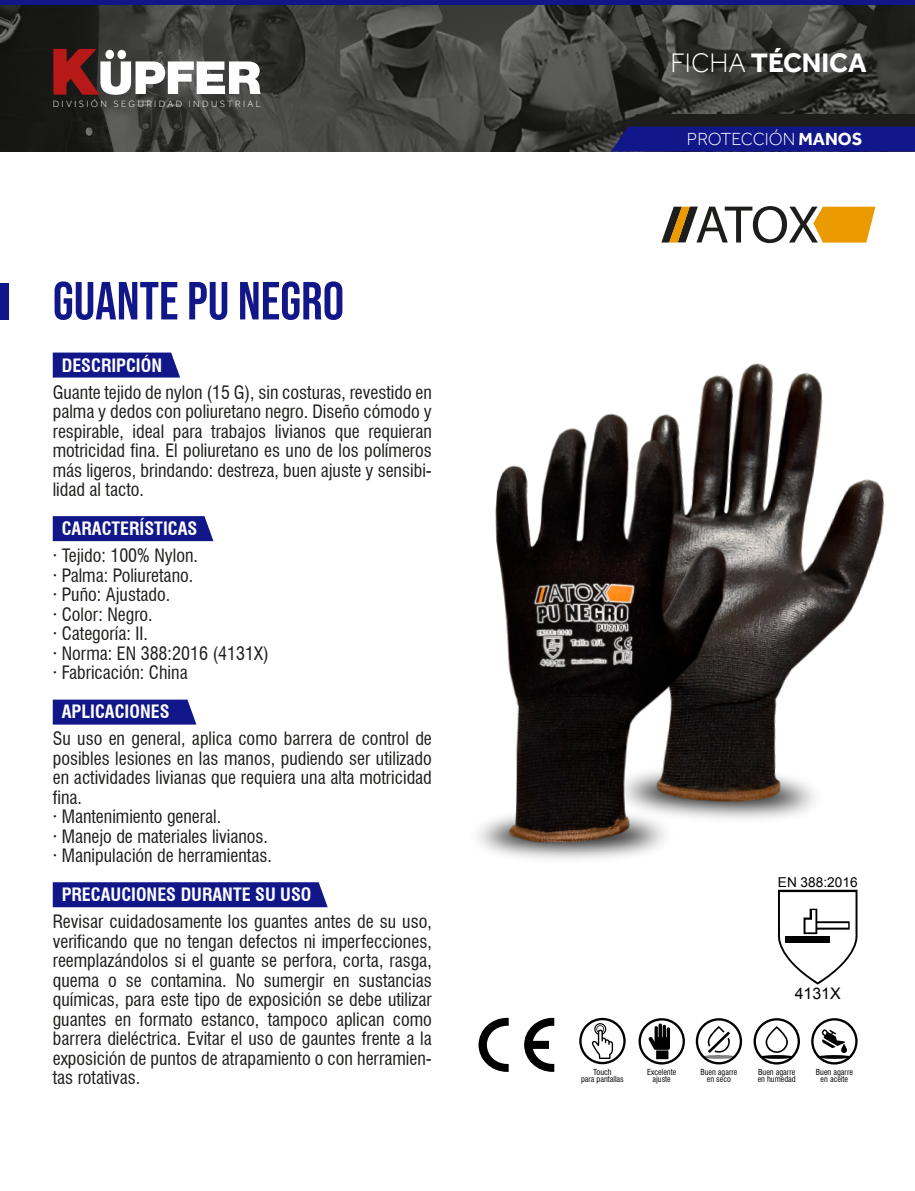
<style>
.page{position:relative;width:915px;height:1191px;background:#fff}
.page>*{position:absolute;margin:0;border:0;box-sizing:border-box;transform-origin:0 0}
.t1{font:53.55px "Bebas Neue";color:#111789}
.t2{font:700 27.45px "Effra";color:#fff}
.t3{font:condensed 18px/19.5px "Swiss 721 BT";color:#1d1d1b;text-align:justify}
.t4{font:700 condensed 18px "Swiss 721 BT";color:#fff}
.t5{font:300 18px "Effra";color:#fff}
.t6{font:15.9px "Arial";color:#000}
.t7{font:13.65px "Arial";color:#000}
.t8{font:300 9.45px "Effra";letter-spacing:.25em;color:#fff}
.t9{font:condensed 8.1px/7.5px "Swiss 721 BT";color:#000;text-align:center}
.s1{font-weight:300}
.s2{font-weight:700}
</style>
<div class="page">
<img style="left:0;top:5px;width:914px;height:147px">
<div style="left:0;top:0;width:914px;height:5px;background:#111789"></div>
<svg style="left:53px;top:49px;width:207px;height:46px"></svg>
<svg style="left:611px;top:114px;width:303px;height:38px;background:#161a62"></svg>
<svg style="left:53px;top:352px;width:127px;height:25px;background:#1e248f"></svg>
<div style="left:53px;top:516px;width:160px;height:25px;background:#111789"></div>
<svg style="left:53px;top:699px;width:143px;height:25px;background:#1d238f"></svg>
<div style="left:53px;top:882px;width:274px;height:25px;background:#111789"></div>
<div style="left:0;top:282px;width:9px;height:37px;background:#111789"></div>
<svg style="left:661px;top:206px;width:214px;height:37px"></svg>
<img style="left:700px;top:363px;width:185px;height:456px">
<img style="left:478px;top:410px;width:258px;height:449px">
<svg style="left:478px;top:1017px;width:76px;height:54px"></svg>
<svg style="left:638px;top:1018px;width:46px;height:46px"></svg>
<svg style="left:579px;top:1017px;width:46px;height:47px"></svg>
<svg style="left:753px;top:1018px;width:46px;height:46px"></svg>
<svg style="left:811px;top:1018px;width:46px;height:46px"></svg>
<svg style="left:777px;top:889px;width:81px;height:95px"></svg>
<svg style="left:695px;top:1018px;width:46px;height:46px"></svg>
<p class="t8" style="left:53px;top:98px;width:210px">DIVISIÓN SEGURIDAD INDUSTRIAL</p>
<h1 class="t1" style="left:53px;top:270px;width:293px">GUANTE PU NEGRO</h1>
<p class="t4" style="left:62px;top:354px;width:102px">DESCRIPCIÓN</p>
<p class="t3" style="left:53px;top:382px;width:380px">Guante tejido de nylon (15 G), sin costuras, revestido en palma y dedos con poliuretano negro. Diseño cómodo y respirable, ideal para trabajos livianos que requieran motricidad fina. El poliuretano es uno de los polímeros más ligeros, brindando: destreza, buen ajuste y sensibi&shy;lidad al tacto.</p>
<p class="t4" style="left:62px;top:518px;width:137px">CARACTERÍSTICAS</p>
<p class="t3" style="left:53px;top:546px;width:217px;text-align:left">· Tejido: 100% Nylon.<br>· Palma: Poliuretano.<br>· Puño: Ajustado.<br>· Color: Negro.<br>· Categoría: II.<br>· Norma: EN 388:2016 (4131X) · Fabricación: China</p>
<p class="t4" style="left:62px;top:701px;width:109px">APLICACIONES</p>
<p class="t3" style="left:53px;top:729px;width:380px;text-align:left">Su uso en general, aplica como barrera de control de posibles lesiones en las manos, pudiendo ser utilizado en actividades livianas que requiera una alta motricidad fina.<br>· Mantenimiento general.<br>· Manejo de materiales livianos.<br>· Manipulación de herramientas.</p>
<p class="t4" style="left:62px;top:884px;width:251px">PRECAUCIONES DURANTE SU USO</p>
<p class="t3" style="left:53px;top:912px;width:380px">Revisar cuidadosamente los guantes antes de su uso, verificando que no tengan defectos ni imperfecciones, reemplazándolos si el guante se perfora, corta, rasga, quema o se contamina. No sumergir en sustancias químicas, para este tipo de exposición se debe utilizar guantes en formato estanco, tampoco aplican como barrera dieléctrica. Evitar el uso de gauntes frente a la exposición de puntos de atrapamiento o con herramien&shy;tas rotativas.</p>
<h2 class="t2" style="left:670px;top:48px;width:197px"><span class="s1">FICHA</span> TÉCNICA</h2>
<p class="t5" style="left:686px;top:129px;width:177px">PROTECCIÓN <span class="s2">MANOS</span></p>
<p class="t7" style="left:777px;top:873px;width:81px">EN 388:2016</p>
<p class="t6" style="left:794px;top:983px;width:48px">4131X</p>
<p class="t9" style="left:700px;top:1068px;width:39px">Buen agarre en seco</p>
<p class="t9" style="left:581px;top:1068px;width:44px">Touch<br>para pantallas</p>
<p class="t9" style="left:647px;top:1068px;width:31px">Excelente ajuste</p>
<p class="t9" style="left:757px;top:1068px;width:40px;text-align:left">Buen agarre en humedad</p>
<p class="t9" style="left:815px;top:1068px;width:39px">Buen agarre en aceite</p>
</div>
